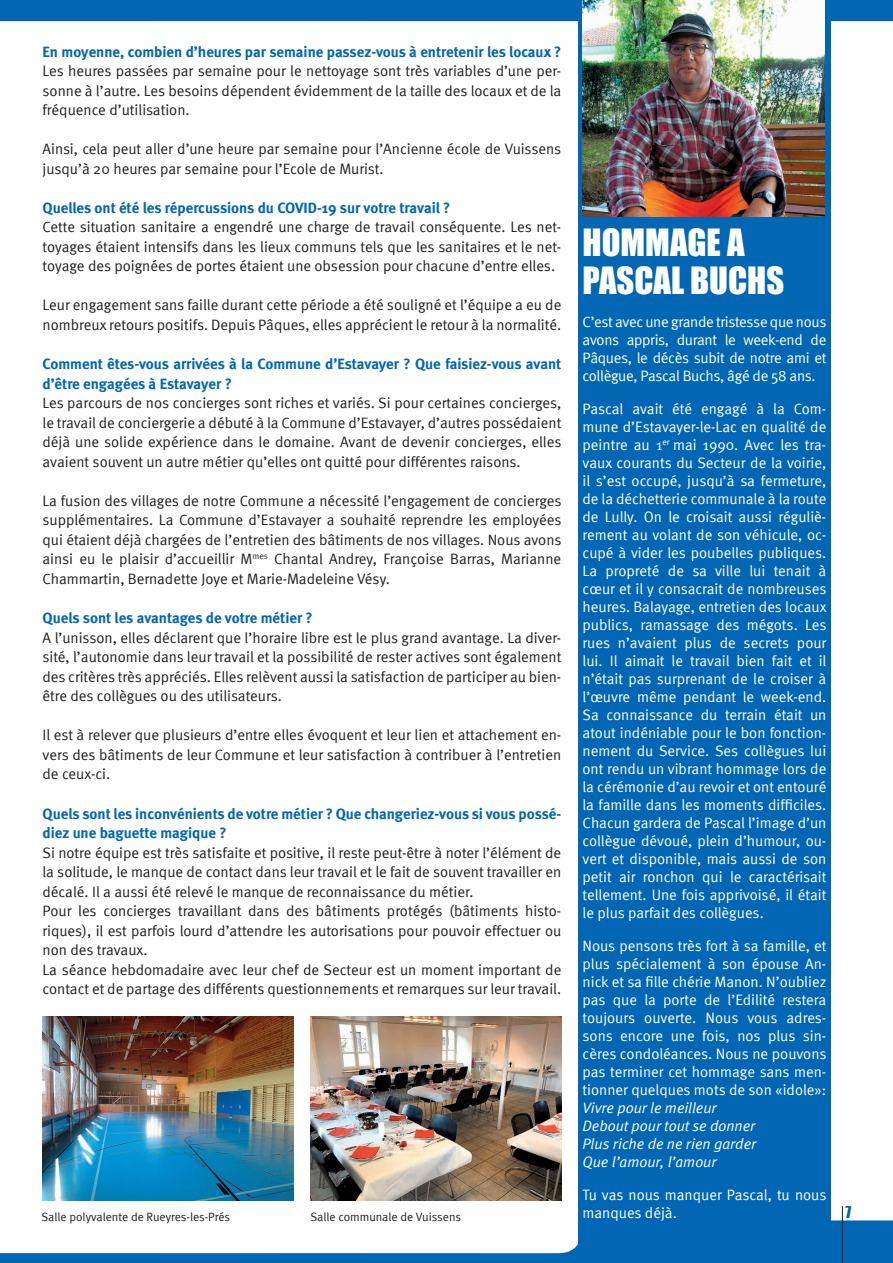
<style>
.page{position:relative;width:893px;height:1263px;background:#fff}
.page>*{position:absolute;margin:0;border:0;box-sizing:border-box;transform-origin:0 0}
.t1{font:34.5px/37.5px "Impact";color:#fff}
.t2{font:15px/19.5px "Meta Normal";color:#231f20;text-align:justify}
.t3{font:15px/18px "Meta Normal";letter-spacing:-.005em;color:#fff;text-align:justify}
.t4{font:700 15px/19.8px "Meta";color:#0166b3}
.t5{font:italic 15px/18px "Meta Normal";color:#fff}
.t6{font:15px "Impact";color:#0166b3}
.t7{font:12px "Meta Normal";color:#231f20}
</style>
<div class="page">
<svg style="left:0;top:1220px;width:893px;height:43px"></svg>
<svg style="left:0;top:0;width:893px;height:70px"></svg>
<hr style="left:842px;top:1206px;width:1px;height:57px;background:#231f20">
<div style="left:578px;top:16px;width:252px;height:1243px;background:#0166b3"></div>
<img style="left:583px;top:0;width:242px;height:217px">
<img style="left:43px;top:1016px;width:250px;height:184px">
<img style="left:310px;top:1016px;width:251px;height:184px">
<p class="t4" style="left:43px;top:41px;width:520px">En moyenne, combien d’heures par semaine passez-vous à entretenir les locaux ?</p>
<p class="t2" style="left:43px;top:61px;width:520px">Les heures passées par semaine pour le nettoyage sont très variables d’une per&shy;sonne à l’autre. Les besoins dépendent évidemment de la taille des locaux et de la fréquence d’utilisation.</p>
<p class="t2" style="left:43px;top:139px;width:520px">Ainsi, cela peut aller d’une heure par semaine pour l’Ancienne école de Vuissens jusqu’à 20 heures par semaine pour l’Ecole de Murist.</p>
<p class="t4" style="left:43px;top:198px;width:409px">Quelles ont été les répercussions du COVID-19 sur votre travail ?</p>
<p class="t2" style="left:43px;top:217px;width:520px">Cette situation sanitaire a engendré une charge de travail conséquente. Les net&shy;toyages étaient intensifs dans les lieux communs tels que les sanitaires et le net&shy;toyage des poignées de portes étaient une obsession pour chacune d’entre elles.</p>
<p class="t2" style="left:43px;top:295px;width:520px">Leur engagement sans faille durant cette période a été souligné et l’équipe a eu de nombreux retours positifs. Depuis Pâques, elles apprécient le retour à la normalité.</p>
<p class="t4" style="left:43px;top:354px;width:520px">Comment êtes-vous arrivées à la Commune d’Estavayer ? Que faisiez-vous avant d’être engagées à Estavayer ?</p>
<p class="t2" style="left:43px;top:393px;width:520px">Les parcours de nos concierges sont riches et variés. Si pour certaines concierges, le travail de conciergerie a débuté à la Commune d’Estavayer, d’autres possédaient déjà une solide expérience dans le domaine. Avant de devenir concierges, elles avaient souvent un autre métier qu’elles ont quitté pour différentes raisons.</p>
<p class="t2" style="left:43px;top:491px;width:520px">La fusion des villages de notre Commune a nécessité l’engagement de concierges supplémentaires. La Commune d’Estavayer a souhaité reprendre les employées qui étaient déjà chargées de l’entretien des bâtiments de nos villages. Nous avons ainsi eu le plaisir d’accueillir M<sup>mes</sup> Chantal Andrey, Françoise Barras, Marianne Chammartin, Bernadette Joye et Marie-Madeleine Vésy.</p>
<p class="t4" style="left:43px;top:608px;width:272px">Quels sont les avantages de votre métier ?</p>
<p class="t2" style="left:43px;top:628px;width:520px">A l’unisson, elles déclarent que l’horaire libre est le plus grand avantage. La diver&shy;sité, l’autonomie dans leur travail et la possibilité de rester actives sont également des critères très appréciés. Elles relèvent aussi la satisfaction de participer au bien&shy;être des collègues ou des utilisateurs.</p>
<p class="t2" style="left:43px;top:725px;width:520px">Il est à relever que plusieurs d’entre elles évoquent et leur lien et attachement en&shy;vers des bâtiments de leur Commune et leur satisfaction à contribuer à l’entretien de ceux-ci.</p>
<p class="t4" style="left:43px;top:803px;width:520px">Quels sont les inconvénients de votre métier ? Que changeriez-vous si vous possé&shy;diez une baguette magique ?</p>
<p class="t2" style="left:43px;top:843px;width:520px;text-align:left">Si notre équipe est très satisfaite et positive, il reste peut-être à noter l’élément de la solitude, le manque de contact dans leur travail et le fait de souvent travailler en décalé. Il a aussi été relevé le manque de reconnaissance du métier.<br>Pour les concierges travaillant dans des bâtiments protégés (bâtiments histo&shy;riques), il est parfois lourd d’attendre les autorisations pour pouvoir effectuer ou non des travaux.<br>La séance hebdomadaire avec leur chef de Secteur est un moment important de contact et de partage des différents questionnements et remarques sur leur travail.</p>
<h1 class="t1" style="left:583px;top:223px;width:203px">HOMMAGE A<br>PASCAL BUCHS</h1>
<p class="t3" style="left:583px;top:312px;width:245px">C’est avec une grande tristesse que nous avons appris, durant le week-end de Pâques, le décès subit de notre ami et collègue, Pascal Buchs, âgé de 58 ans.</p>
<p class="t3" style="left:583px;top:399px;width:246px">Pascal avait été engagé à la Com&shy;mune d’Estavayer-le-Lac en qualité de peintre au 1<sup>er</sup> mai 1990. Avec les tra&shy;vaux courants du Secteur de la voirie, il s’est occupé, jusqu’à sa fermeture, de la déchetterie communale à la route de Lully. On le croisait aussi réguliè&shy;rement au volant de son véhicule, oc&shy;cupé à vider les poubelles publiques.<br>La propreté de sa ville lui tenait à cœur et il y consacrait de nombreuses heures. Balayage, entretien des locaux publics, ramassage des mégots. Les rues n’avaient plus de secrets pour lui. Il aimait le travail bien fait et il n’était pas surprenant de le croiser à l’œuvre même pendant le week-end.<br>Sa connaissance du terrain était un atout indéniable pour le bon fonction&shy;nement du Service. Ses collègues lui ont rendu un vibrant hommage lors de la cérémonie d’au revoir et ont entouré la famille dans les moments difficiles.<br>Chacun gardera de Pascal l’image d’un collègue dévoué, plein d’humour, ou&shy;vert et disponible, mais aussi de son petit air ronchon qui le caractérisait tellement. Une fois apprivoisé, il était le plus parfait des collègues.</p>
<p class="t3" style="left:583px;top:936px;width:245px">Nous pensons très fort à sa famille, et plus spécialement à son épouse An&shy;nick et sa fille chérie Manon. N’oubliez pas que la porte de l’Edilité restera toujours ouverte. Nous vous adres&shy;sons encore une fois, nos plus sin&shy;cères condoléances. Nous ne pouvons pas terminer cet hommage sans men&shy;tionner quelques mots de son «idole»:</p>
<p class="t5" style="left:583px;top:1098px;width:175px">Vivre pour le meilleur<br>Debout pour tout se donner<br>Plus riche de ne rien garder<br>Que l’amour, l’amour</p>
<p class="t3" style="left:583px;top:1185px;width:245px">Tu vas nous manquer Pascal, tu nous manques déjà.</p>
<p class="t7" style="left:41px;top:1210px;width:190px">Salle polyvalente de Rueyres-les-Prés</p>
<p class="t7" style="left:310px;top:1210px;width:152px">Salle communale de Vuissens</p>
<p class="t6" style="left:845px;top:1200px;width:7px">7</p>
</div>
